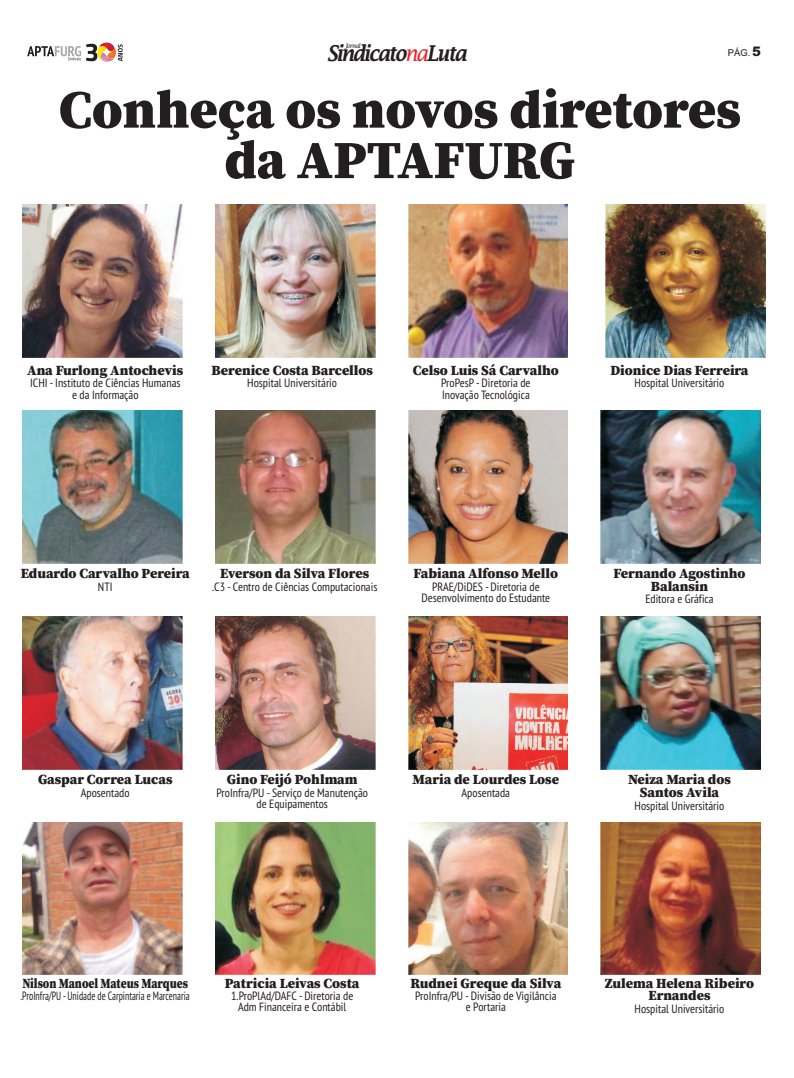
<style>
.page{position:relative;width:794px;height:1078px;background:#fff}
.page>*{position:absolute;margin:0;border:0;box-sizing:border-box;transform-origin:0 0}
.t1{font:italic 21.7px "Lucida Fax";letter-spacing:-.09em;color:#231f20;scale:.9 1}
.t2{font:italic 21.7px "Lucida Fax";color:#ee1d23;scale:.9 1}
.t3{font:700 14px/12.8px "Source Serif Pro";color:#231f20;text-align:center}
.t4{font:700 14px "Source Serif Pro";color:#231f20;scale:.81 1}
.t5{font:condensed 12px/11.3px "PT Sans";color:#231f20;text-align:center}
.t6{font:condensed 12px "PT Sans";color:#231f20;scale:.81 1}
.t7{font:9.4px "Arial";color:#231f20}
.t8{font:italic 6.5px "Lucida Fax";letter-spacing:-.085em;color:#231f20;scale:.9 1}
.s1{font-weight:900;font-size:13.2px}
</style>
<div class="page">
<svg style="left:27px;top:42px;width:96px;height:20px"></svg>
<svg style="left:60px;top:88px;width:680px;height:91px"></svg>
<img style="left:23px;top:205px;width:160px;height:153px">
<img style="left:215px;top:205px;width:160px;height:153px">
<img style="left:606px;top:205px;width:159px;height:153px">
<img style="left:408px;top:205px;width:160px;height:153px">
<img style="left:23px;top:410px;width:160px;height:153px">
<img style="left:215px;top:410px;width:160px;height:153px">
<img style="left:600px;top:410px;width:160px;height:153px">
<img style="left:408px;top:410px;width:160px;height:153px">
<img style="left:23px;top:822px;width:160px;height:152px">
<img style="left:215px;top:822px;width:160px;height:152px">
<img style="left:600px;top:822px;width:160px;height:152px">
<img style="left:408px;top:822px;width:160px;height:152px">
<img style="left:23px;top:616px;width:160px;height:153px">
<img style="left:215px;top:616px;width:160px;height:153px">
<img style="left:600px;top:616px;width:160px;height:153px">
<img style="left:408px;top:616px;width:160px;height:153px">
<p class="t8" style="left:345px;top:42px;width:19px">Jornal</p>
<h1 class="t1" style="left:327px;top:44px;width:157px">Sindicato Luta</h1>
<h1 class="t2" style="left:405px;top:44px;width:27px">na</h1>
<p class="t7" style="left:728px;top:49px;width:34px">PÁG. <span class="s1">5</span></p>
<p class="t3" style="left:27px;top:365px;width:157px">Ana Furlong Antochevis</p>
<p class="t5" style="left:30px;top:378px;width:152px">ICHI - Instituto de Ciências Humanas e da Informação</p>
<p class="t3" style="left:211px;top:365px;width:163px">Berenice Costa Barcellos</p>
<p class="t5" style="left:247px;top:378px;width:91px">Hospital Universitário</p>
<p class="t3" style="left:413px;top:365px;width:147px">Celso Luis Sá Carvalho</p>
<p class="t5" style="left:441px;top:378px;width:91px;text-align:left">ProPesP - Diretoria de<br>Inovação Tecnológica</p>
<p class="t3" style="left:610px;top:365px;width:140px">Dionice Dias Ferreira</p>
<p class="t5" style="left:634px;top:378px;width:91px">Hospital Universitário</p>
<p class="t3" style="left:21px;top:568px;width:170px">Eduardo Carvalho Pereira</p>
<p class="t5" style="left:98px;top:581px;width:16px">NTI</p>
<p class="t3" style="left:220px;top:568px;width:150px">Everson da Silva Flores</p>
<p class="t5" style="left:212px;top:581px;width:167px">.C3 - Centro de Ciências Computacionais</p>
<p class="t3" style="left:414px;top:568px;width:146px">Fabiana Alfonso Mello</p>
<p class="t5" style="left:421px;top:581px;width:130px">PRAE/DiDES - Diretoria de<br>Desenvolvimento do Estudante</p>
<p class="t3" style="left:613px;top:568px;width:134px">Fernando Agostinho<br>Balansin</p>
<p class="t5" style="left:645px;top:594px;width:70px">Editora e Gráfica</p>
<p class="t3" style="left:38px;top:774px;width:136px">Gaspar Correa Lucas</p>
<p class="t5" style="left:81px;top:787px;width:50px">Aposentado</p>
<p class="t3" style="left:227px;top:774px;width:132px">Gino Feijó Pohlmam</p>
<p class="t5" style="left:216px;top:787px;width:153px">ProInfra/PU - Serviço de Manutenção de Equipamentos</p>
<p class="t3" style="left:412px;top:774px;width:148px">Maria de Lourdes Lose</p>
<p class="t5" style="left:461px;top:787px;width:50px">Aposentada</p>
<p class="t3" style="left:628px;top:774px;width:104px">Neiza Maria dos<br>Santos Avila</p>
<p class="t5" style="left:634px;top:800px;width:91px">Hospital Universitário</p>
<p class="t4" style="left:22px;top:977px;width:206px">Nilson Manoel Mateus Marques</p>
<p class="t6" style="left:21px;top:990px;width:210px">.ProInfra/PU - Unidade de Carpintaria e Marcenaria</p>
<p class="t3" style="left:225px;top:977px;width:136px">Patricia Leivas Costa</p>
<p class="t5" style="left:231px;top:990px;width:124px">1.ProPlAd/DAFC - Diretoria de<br>Adm Financeira e Contábil</p>
<p class="t3" style="left:410px;top:977px;width:152px">Rudnei Greque da Silva</p>
<p class="t5" style="left:415px;top:990px;width:143px">ProInfra/PU - Divisão de Vigilância e Portaria</p>
<p class="t3" style="left:605px;top:977px;width:151px">Zulema Helena Ribeiro<br>Ernandes</p>
<p class="t5" style="left:634px;top:1003px;width:91px">Hospital Universitário</p>
</div>
